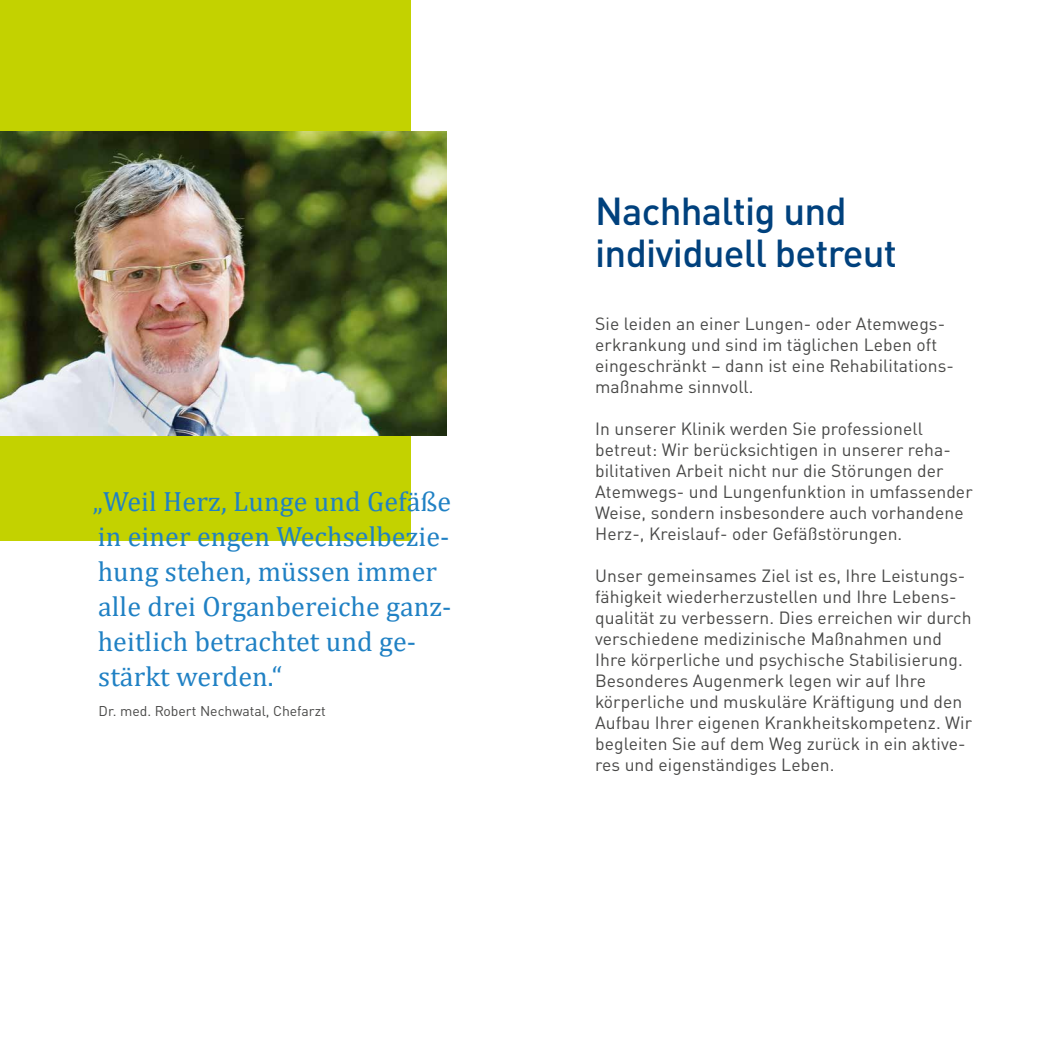
<style>
.page{position:relative;width:1042px;height:1042px;background:#fff}
.page>*{position:absolute;margin:0;border:0;box-sizing:border-box;transform-origin:0 0}
.t1{font:500 38.5px/42px "DINOT";letter-spacing:-.02em;color:#00417d}
.t2{font:28px/35px "Cambria";letter-spacing:.005em;color:#2081c4}
.t3{font:17.5px/21px "DINOT";letter-spacing:.005em;color:#484847}
.t4{font:14px "DINOT";color:#484847}
</style>
<div class="page">
<div style="left:0;top:0;width:411px;height:540px;background:#c3d200"></div>
<img style="left:0;top:131px;width:446px;height:304px">
<h2 class="t2" style="left:93px;top:484px;width:360px">„Weil Herz, Lunge und Gefäße in einer engen Wechselbezie&shy;hung stehen, müssen immer alle drei Organbereiche ganz&shy;heitlich betrachtet und ge&shy;stärkt werden.“</h2>
<p class="t4" style="left:99px;top:702px;width:229px">Dr. med. Robert Nechwatal, Chefarzt</p>
<h1 class="t1" style="left:595px;top:189px;width:303px">Nachhaltig und individuell betreut</h1>
<p class="t3" style="left:595px;top:313px;width:360px">Sie leiden an einer Lungen- oder Atemwegs&shy;erkrankung und sind im täglichen Leben oft eingeschränkt – dann ist eine Rehabilitations&shy;maßnahme sinnvoll.</p>
<p class="t3" style="left:595px;top:418px;width:379px">In unserer Klinik werden Sie professionell betreut: Wir berücksichtigen in unserer reha&shy;bilitativen Arbeit nicht nur die Störungen der Atemwegs- und Lungenfunktion in umfassender Weise, sondern insbesondere auch vorhandene Herz-, Kreislauf- oder Gefäßstörungen.</p>
<p class="t3" style="left:595px;top:565px;width:378px">Unser gemeinsames Ziel ist es, Ihre Leistungs&shy;fähigkeit wiederherzustellen und Ihre Lebens&shy;qualität zu verbessern. Dies erreichen wir durch verschiedene medizinische Maßnahmen und Ihre körperliche und psychische Stabilisierung.<br>Besonderes Augenmerk legen wir auf Ihre körperliche und muskuläre Kräftigung und den Aufbau Ihrer eigenen Krankheitskompetenz. Wir begleiten Sie auf dem Weg zurück in ein aktive&shy;res und eigenständiges Leben.</p>
</div>
